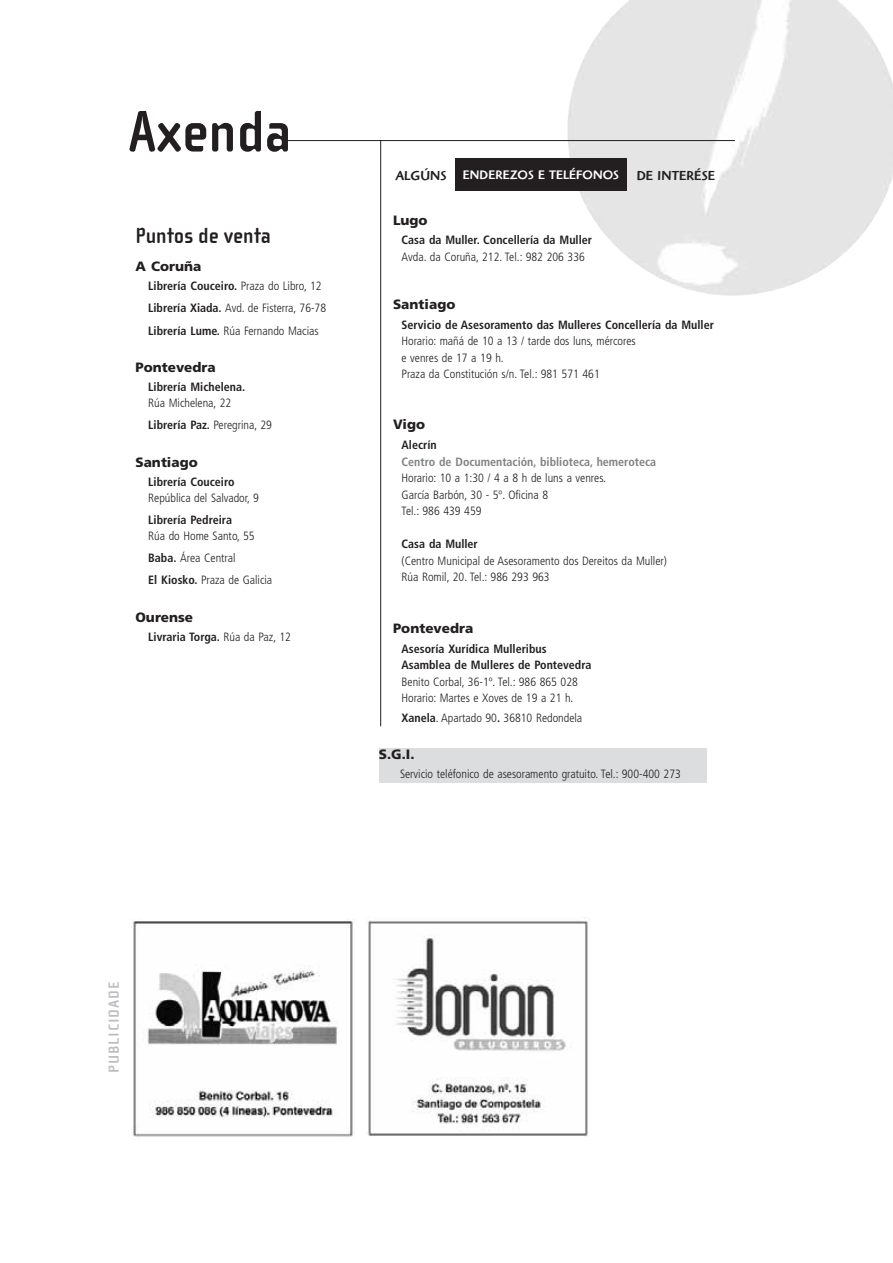
<style>
.page{position:relative;width:893px;height:1263px;background:#fff}
.page>*{position:absolute;margin:0;border:0;box-sizing:border-box;transform-origin:0 0}
.t1{font:700 60px "Cholla Sans";color:#231f20}
.t2{font:700 22.5px "Cholla Sans";color:#231f20}
.t3{font:700 15px "Cholla Sans";letter-spacing:.045em;color:#bbbdc0;scale:1.15 1}
.t4{font:900 13.5px "Frutiger";color:#231f20}
.t5{font:500 13.5px "Highlander";letter-spacing:.005em;color:#231f20}
.t6{font:500 12.75px "Highlander";letter-spacing:.005em;color:#fff}
.t7{font:300 condensed 12px/16.5px "Frutiger";color:#231f20}
.t8{font:700 condensed 12px/16.5px "Frutiger";color:#231f20}
.t9{font:700 condensed 12px "Frutiger";color:#808285}
.s1{font-weight:700}
.s2{font-weight:300}
</style>
<div class="page">
<img style="left:566px;top:0;width:326px;height:296px">
<div style="left:379px;top:748px;width:327px;height:34px;background:#dcddde"></div>
<hr style="left:380px;top:141px;width:1px;height:585px;background:#231f20">
<div style="left:455px;top:158px;width:171px;height:32px;background:#231f20"></div>
<hr style="left:285px;top:140px;width:450px;height:1px;background:#231f20">
<img style="left:133px;top:921px;width:220px;height:216px">
<img style="left:366px;top:917px;width:222px;height:220px">
<h1 class="t1" style="left:128px;top:112px;width:165px">Axenda</h1>
<h2 class="t2" style="left:135px;top:228px;width:137px">Puntos de venta</h2>
<p class="t4" style="left:135px;top:261px;width:67px">A Coruña</p>
<p class="t7" style="left:148px;top:276px;width:179px;line-height:22.2px"><span class="s1">Librería Couceiro.</span> Praza do Libro, 12<br><span class="s1">Librería Xiada.</span> Avd. de Fisterra, 76-78<br><span class="s1">Librería Lume.</span> Rúa Fernando Macias</p>
<p class="t4" style="left:135px;top:362px;width:82px">Pontevedra</p>
<p class="t8" style="left:148px;top:380px;width:98px">Librería Michelena.</p>
<p class="t7" style="left:148px;top:393px;width:125px;line-height:22.2px">Rúa Michelena, 22<br><span class="s1">Librería Paz.</span> Peregrina, 29</p>
<p class="t4" style="left:135px;top:457px;width:64px">Santiago</p>
<p class="t8" style="left:148px;top:475px;width:88px">Librería Couceiro</p>
<p class="t7" style="left:148px;top:490px;width:112px">República del Salvador, 9</p>
<p class="t8" style="left:148px;top:512px;width:85px">Librería Pedreira</p>
<p class="t7" style="left:148px;top:525px;width:125px;line-height:22.2px">Rúa do Home Santo, 55<br><span class="s1">Baba.</span> Área Central<br><span class="s1">El Kiosko.</span> Praza de Galicia</p>
<p class="t4" style="left:135px;top:612px;width:59px">Ourense</p>
<p class="t8" style="left:148px;top:629px;width:144px">Livraria Torga. <span class="s2">Rúa da Paz, 12</span></p>
<p class="t5" style="left:395px;top:170px;width:53px">ALGÚNS</p>
<p class="t5" style="left:636px;top:170px;width:80px">DE INTERÉSE</p>
<p class="t6" style="left:463px;top:170px;width:158px">ENDEREZOS E TELÉFONOS</p>
<p class="t4" style="left:393px;top:215px;width:36px">Lugo</p>
<p class="t8" style="left:401px;top:233px;width:192px">Casa da Muller. Concellería da Muller</p>
<p class="t7" style="left:401px;top:249px;width:185px">Avda. da Coruña, 212. Tel.: 982 206 336</p>
<p class="t4" style="left:393px;top:299px;width:64px">Santiago</p>
<p class="t8" style="left:401px;top:317px;width:314px">Servicio de Asesoramento das Mulleres Concellería da Muller</p>
<p class="t7" style="left:401px;top:334px;width:236px">Horario: mañá de 10 a 13 / tarde dos luns, mércores e venres de 17 a 19 h.<br>Praza da Constitución s/n. Tel.: 981 571 461</p>
<p class="t4" style="left:393px;top:419px;width:34px">Vigo</p>
<p class="t8" style="left:401px;top:438px;width:37px">Alecrín</p>
<p class="t9" style="left:401px;top:457px;width:256px">Centro de Documentación, biblioteca, hemeroteca</p>
<p class="t7" style="left:401px;top:471px;width:206px">Horario: 10 a 1:30 / 4 a 8 h de luns a venres.<br>García Barbón, 30 - 5º. Oficina 8<br>Tel.: 986 439 459</p>
<p class="t8" style="left:401px;top:537px;width:78px">Casa da Muller</p>
<p class="t7" style="left:401px;top:553px;width:267px">(Centro Municipal de Asesoramento dos Dereitos da Muller)<br>Rúa Romil, 20. Tel.: 986 293 963</p>
<p class="t4" style="left:393px;top:623px;width:82px">Pontevedra</p>
<p class="t8" style="left:401px;top:641px;width:191px">Asesoría Xurídica Mulleribus<br>Asamblea de Mulleres de Pontevedra</p>
<p class="t7" style="left:401px;top:674px;width:178px">Benito Corbal, 36-1º. Tel.: 986 865 028<br>Horario: Martes e Xoves de 19 a 21 h.</p>
<p class="t7" style="left:401px;top:711px;width:182px"><span class="s1">Xanela</span>. Apartado 90<span class="s1">.</span> 36810 Redondela</p>
<p class="t4" style="left:379px;top:748px;width:37px">S.G.I.</p>
<p class="t7" style="left:400px;top:767px;width:282px">Servicio teléfonico de asesoramento gratuito. Tel.: 900-400 273</p>
<p class="t3" style="left:109px;top:1073px;width:81px;rotate:-90deg">PUBLICIDADE</p>
</div>
